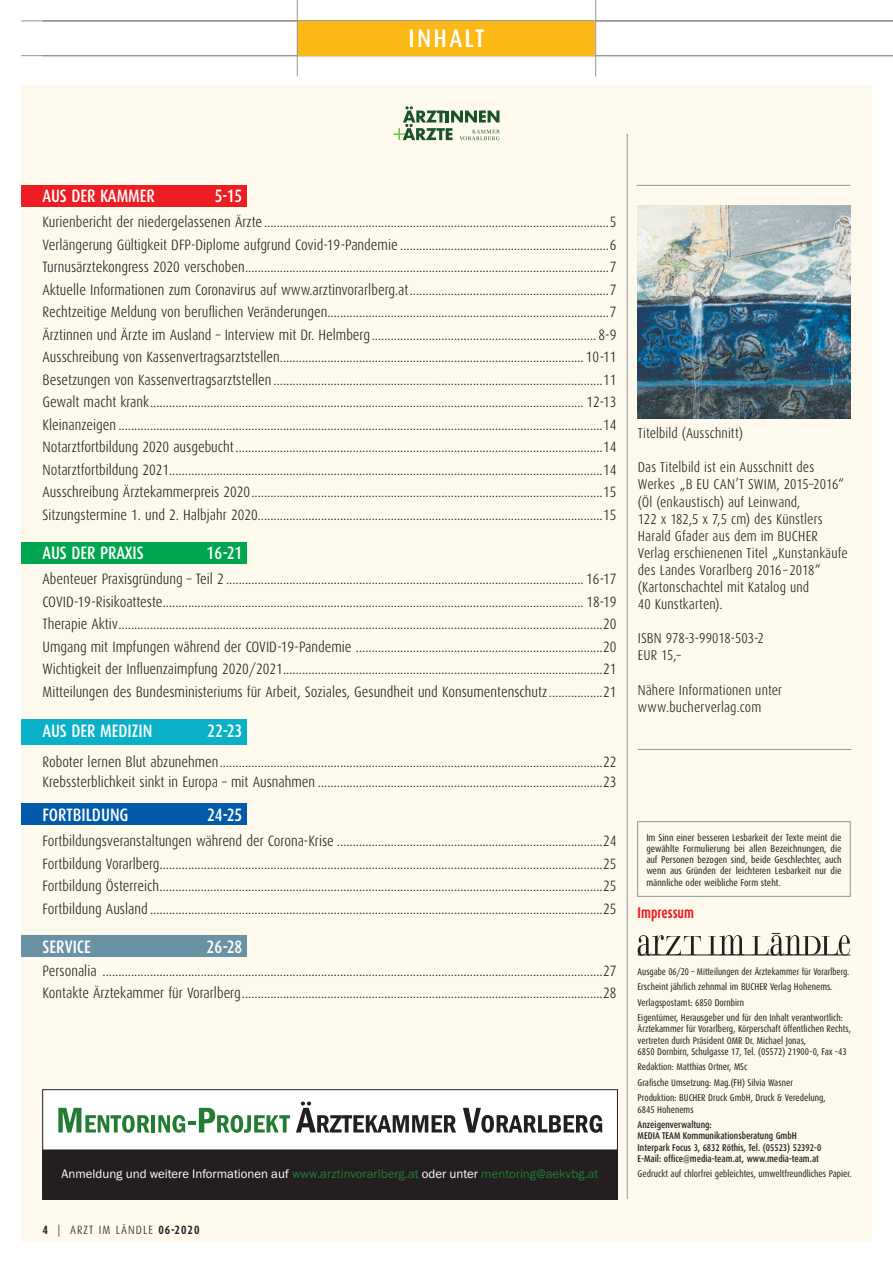
<style>
.page{position:relative;width:893px;height:1263px;background:#fff}
.page>*{position:absolute;margin:0;border:0;box-sizing:border-box;transform-origin:0 0}
.t1{font:500 25.5px "Dax Condensed";color:#fff}
.t2{font:500 18px "Dax Condensed";color:#fff;scale:.96 1}
.t3{font:700 15.6px "Dax Condensed";color:#ee1d23;scale:.87 1}
.t4{font:300 15px/22.5px "Dax Condensed";color:#231f20;text-align:justify}
.t5{font:300 14.25px/17.1px "Dax Condensed";letter-spacing:.01em;color:#231f20}
.t6{font:12.75px "Franklin Gothic";color:#fff}
.t7{font:300 12px "Dax Condensed";color:#231f20}
.t8{font:700 12px "Dax Condensed";letter-spacing:.09em;color:#231f20}
.t9{font:9.75px/11.2px "Dax Condensed";color:#231f20}
.t10{font:9.75px/15.5px "Dax Condensed";color:#231f20;scale:.94 1}
.t11{font:500 9.75px/11.2px "Dax Condensed";color:#231f20}
.s1{color:#227d32}
.s2{font-weight:700}
</style>
<div class="page">
<div style="left:21px;top:85px;width:851px;height:1157px;background:#fef9ed"></div>
<hr style="left:21px;top:21px;width:872px;height:1px;background:#939598">
<hr style="left:21px;top:55px;width:872px;height:1px;background:#939598">
<div style="left:298px;top:21px;width:297px;height:34px;background:#fcb814"></div>
<hr style="left:595px;top:0;width:1px;height:77px;background:#939598">
<hr style="left:297px;top:0;width:1px;height:77px;background:#939598">
<hr style="left:627px;top:134px;width:1px;height:1065px;background:#939598">
<svg style="left:638px;top:935px;width:63px;height:20px"></svg>
<svg style="left:708px;top:935px;width:36px;height:20px"></svg>
<svg style="left:752px;top:933px;width:98px;height:22px"></svg>
<hr style="left:638px;top:955px;width:212px;height:1px;background:#231f20">
<div style="left:637px;top:821px;width:213px;height:75px;border:1px solid #939598"></div>
<div style="left:21px;top:185px;width:226px;height:21px;background:#ee1d23"></div>
<div style="left:21px;top:542px;width:226px;height:21px;background:#00a54f"></div>
<div style="left:21px;top:935px;width:226px;height:22px;background:#6a92a5"></div>
<div style="left:21px;top:804px;width:226px;height:21px;background:#015aaa"></div>
<hr style="left:637px;top:185px;width:213px;height:1px;background:#939598">
<img style="left:638px;top:205px;width:212px;height:213px">
<hr style="left:638px;top:749px;width:213px;height:1px;background:#939598">
<svg style="left:393px;top:106px;width:107px;height:34px"></svg>
<div style="left:21px;top:719px;width:226px;height:25px;background:#08b1c8"></div>
<div style="left:43px;top:1090px;width:574px;height:109px;background:#fff"></div>
<div style="left:43px;top:1089px;width:575px;height:110px;border:1px solid #231f20"></div>
<div style="left:43px;top:1150px;width:574px;height:49px;background:#231f20"></div>
<svg style="left:58px;top:1108px;width:91px;height:25px"></svg>
<hr style="left:151px;top:1115px;width:4px;height:17px;background:#227d32">
<svg style="left:158px;top:1108px;width:132px;height:25px"></svg>
<svg style="left:296px;top:1101px;width:160px;height:31px"></svg>
<svg style="left:463px;top:1108px;width:139px;height:25px"></svg>
<h1 class="t1" style="left:409px;top:24px;width:76px">In halt</h1>
<p class="t2" style="left:43px;top:186px;width:115px">Aus der Kammer</p>
<p class="t2" style="left:215px;top:186px;width:30px">5-15</p>
<p class="t4" style="left:43px;top:211px;width:576px">Kurienbericht der niedergelassenen Ärzte .............................................................................................................5<br>Verlängerung Gültigkeit DFP-Diplome aufgrund Covid-19-Pandemie ..................................................................6<br>Turnusärztekongress 2020 verschoben...................................................................................................................7<br>Aktuelle Informationen zum Coronavirus auf www.arztinvorarlberg.at...............................................................7<br>Rechtzeitige Meldung von beruflichen Veränderungen.........................................................................................7<br>Ärztinnen und Ärzte im Ausland – Interview mit Dr. Helmberg ....................................................................... 8-9<br>Ausschreibung von Kassenvertragsarztstellen................................................................................................ 10-11<br>Besetzungen von Kassenvertragsarztstellen ........................................................................................................11<br>Gewalt macht krank......................................................................................................................................... 12-13<br>Kleinanzeigen .........................................................................................................................................................14<br>Notarztfortbildung 2020 ausgebucht....................................................................................................................14<br>Notarztfortbildung 2021.........................................................................................................................................14<br>Ausschreibung Ärztekammerpreis 2020...............................................................................................................15<br>Sitzungstermine 1. und 2. Halbjahr 2020.............................................................................................................15</p>
<p class="t2" style="left:43px;top:543px;width:107px">Aus der Praxis</p>
<p class="t2" style="left:207px;top:543px;width:39px">16-21</p>
<p class="t4" style="left:43px;top:568px;width:576px">Abenteuer Praxisgründung – Teil 2 ................................................................................................................. 16-17<br>COVID-19-Risikoatteste..................................................................................................................................... 18-19<br>Therapie Aktiv.........................................................................................................................................................20<br>Umgang mit Impfungen während der COVID-19-Pandemie ..............................................................................20<br>Wichtigkeit der Influenzaimpfung 2020/2021.....................................................................................................21<br>Mitteilungen des Bundesministeriums für Arbeit, Soziales, Gesundheit und Konsumentenschutz.................21</p>
<p class="t2" style="left:43px;top:721px;width:18px">AUSDE</p>
<p class="t2" style="left:87px;top:721px;width:69px">R MEDIZIN</p>
<p class="t2" style="left:207px;top:721px;width:38px">22-23</p>
<p class="t4" style="left:43px;top:753px;width:576px;line-height:19.5px">Roboter lernen Blut abzunehmen.........................................................................................................................22<br>Krebssterblichkeit sinkt in Europa – mit Ausnahmen ..........................................................................................23</p>
<p class="t2" style="left:43px;top:805px;width:80px">Fortbildung</p>
<p class="t2" style="left:207px;top:805px;width:38px">24-25</p>
<p class="t4" style="left:43px;top:830px;width:576px">Fortbildungsveranstaltungen während der Corona-Krise ....................................................................................24<br>Fortbildung Vorarlberg............................................................................................................................................25<br>Fortbildung Österreich............................................................................................................................................25<br>Fortbildung Ausland ...............................................................................................................................................25</p>
<p class="t2" style="left:43px;top:936px;width:52px">Service</p>
<p class="t2" style="left:207px;top:936px;width:39px">26-28</p>
<p class="t4" style="left:43px;top:960px;width:576px">Personalia ..............................................................................................................................................................27<br>Kontakte Ärztekammer für Vorarlberg..................................................................................................................28</p>
<p class="t6" style="left:62px;top:1165px;width:538px">Anmeldung und weitere Informationen auf <span class="s1">www.arztinvorarlberg.at</span> oder unter <span class="s1">mentoring@aekvbg.at</span></p>
<p class="t7" style="left:43px;top:1223px;width:86px"><span class="s2">4</span> | Arzt im Ländle</p>
<p class="t8" style="left:159px;top:1223px;width:43px">06-2020</p>
<p class="t5" style="left:638px;top:425px;width:107px">Titelbild (Ausschnitt)</p>
<p class="t5" style="left:638px;top:459px;width:211px">Das Titelbild ist ein Ausschnitt des Werkes „B EU CAN’T SWIM, 2015–2016“ (Öl (enkaustisch) auf Leinwand,<br>122 x 182,5 x 7,5 cm) des Künstlers Harald Gfader aus dem im BUCHER Verlag erschienenen Titel „Kunstankäufe des Landes Vorarlberg 2016 – 2018“ (Kartonschachtel mit Katalog und<br>40 Kunstkarten).</p>
<p class="t5" style="left:638px;top:630px;width:127px">ISBN 978-3-99018-503-2<br>EUR 15,–</p>
<p class="t5" style="left:638px;top:681px;width:146px">Nähere Informationen unter www.bucherverlag.com</p>
<p class="t9" style="left:646px;top:832px;width:197px;text-align:justify">Im Sinn einer besseren Lesbarkeit der Texte meint die gewählte Formulierung bei allen Bezeichnungen, die auf Personen bezogen sind, beide Geschlechter, auch wenn aus Gründen der leichteren Lesbarkeit nur die männliche oder weibliche Form steht.</p>
<p class="t3" style="left:638px;top:904px;width:66px">Impressum</p>
<p class="t10" style="left:638px;top:964px;width:227px">Ausgabe 06/20 – Mitteilungen der Ärztekammer für Vorarlberg.<br>Erscheint jährlich zehnmal im Bucher Verlag Hohenems.<br>Verlagspostamt: 6850 Dornbirn<br>Eigentümer, Herausgeber und für den Inhalt verantwortlich:</p>
<p class="t9" style="left:638px;top:1023px;width:215px">Ärztekammer für Vorarlberg, Körperschaft öffentlichen Rechts, vertreten durch Präsident OMR Dr. Michael Jonas,<br>6850 Dornbirn, Schulgasse 17, Tel. (05572) 21900-0, Fax -43</p>
<p class="t9" style="left:638px;top:1059px;width:190px;line-height:15.5px">Redaktion: Matthias Ortner, MSc<br>Grafische Umsetzung: Mag.(FH) Silvia Wasner<br>Produktion: Bucher Druck GmbH, Druck &amp; Veredelung,</p>
<p class="t9" style="left:638px;top:1104px;width:58px">6845 Hohenems</p>
<p class="t11" style="left:638px;top:1119px;width:185px">Anzeigenverwaltung:<br>Media Team Kommunikationsberatung GmbH Interpark Focus 3, 6832 Röthis, Tel. (05523) 52392-0<br>E-Mail: office@media-team.at, www.media-team.at</p>
<p class="t9" style="left:638px;top:1168px;width:215px">Gedruckt auf chlorfrei gebleichtes, umweltfreundliches Papier.</p>
</div>
